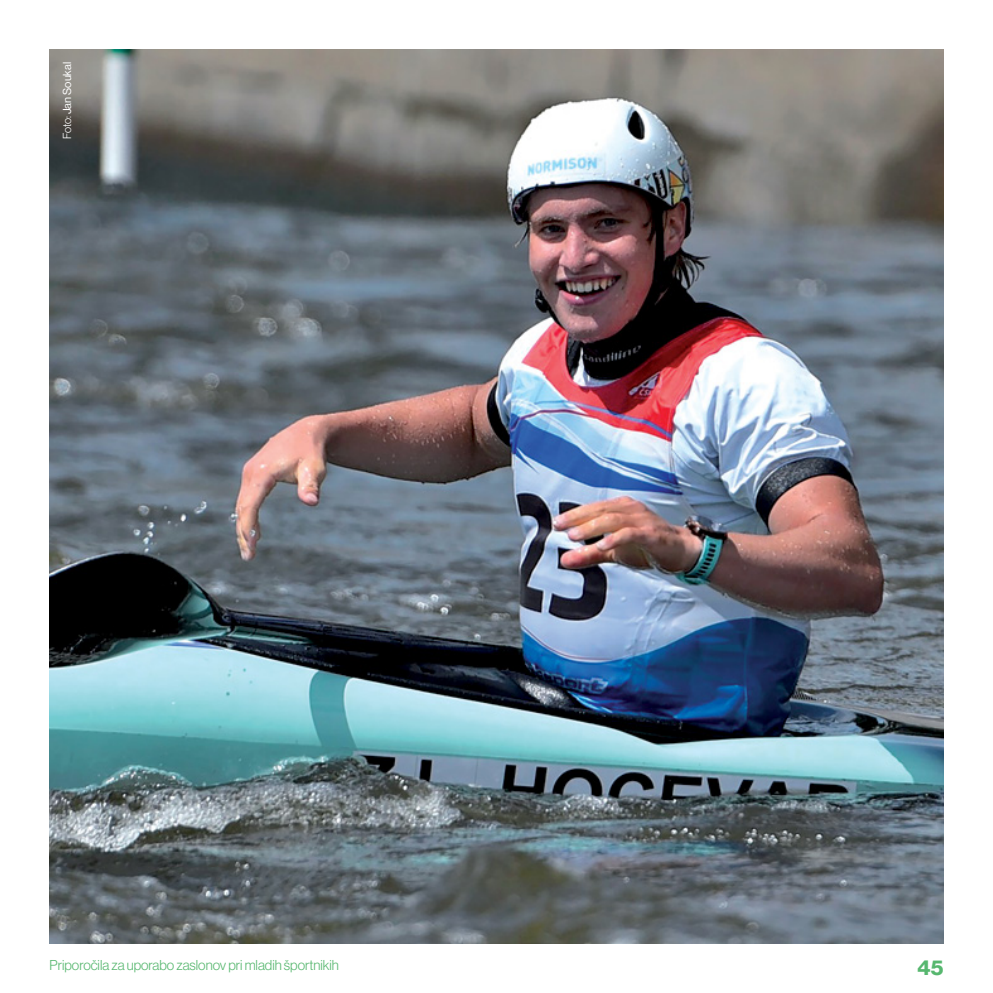
<style>
.page{position:relative;width:993px;height:993px;background:#fff}
.page>*{position:absolute;margin:0;border:0;box-sizing:border-box;transform-origin:0 0}
.t1{font:700 21px "Neue Haas Display";color:#57b76f}
.t2{font:300 14px "Neue Haas Display";color:#57b76f}
.t3{font:11.38px "Neue Haas Display";color:#fff}
.s1{font-weight:300}
</style>
<div class="page">
<img style="left:49px;top:50px;width:894px;height:893px">
<p class="t3" style="left:61px;top:138px;width:78px;rotate:-90deg"><span class="s1">Foto:</span> Jan Soukal</p>
<p class="t2" style="left:50px;top:956px;width:291px">Priporočila za uporabo zaslonov pri mladih športnikih</p>
<h1 class="t1" style="left:917px;top:955px;width:27px">45</h1>
</div>
